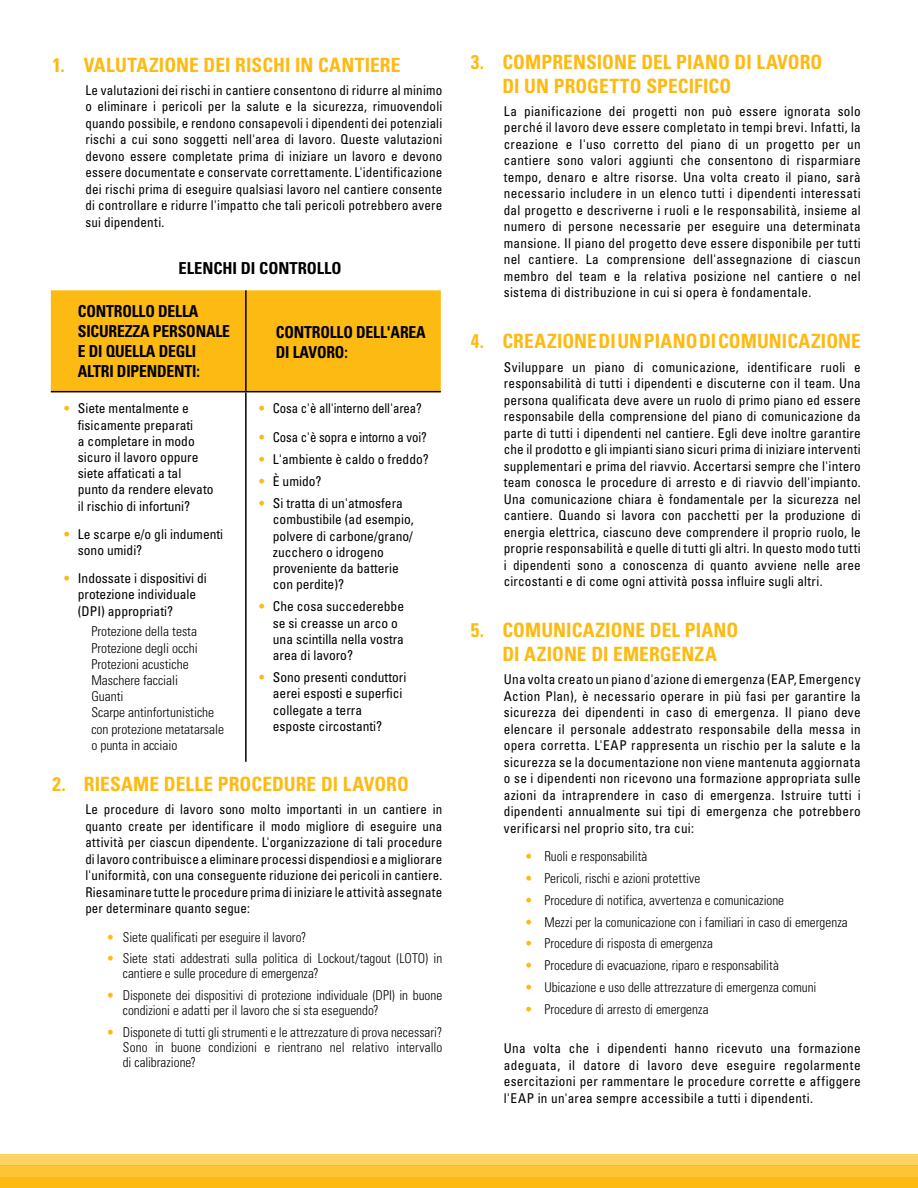
<style>
.page{position:relative;width:918px;height:1188px;background:#fff}
.page>*{position:absolute;margin:0;border:0;box-sizing:border-box;transform-origin:0 0}
.t1{font:700 condensed 19.65px/24px "Univers LT Std";letter-spacing:.005em;color:#fdba12}
.t2{font:700 condensed 16.5px/19.8px "Univers LT Std";letter-spacing:-.01em;color:#000;scale:.95 1}
.t3{font:700 condensed 16.5px "Univers LT Std";letter-spacing:-.01em;color:#000}
.t4{font:condensed 13.5px/16.5px "Univers LT Std";color:#000}
.t5{font:300 condensed 13.5px/16.2px "Univers LT Std";color:#000}
.t6{font:condensed 13.5px/16.5px "Univers LT Std";color:#000;text-align:justify;scale:.96 1}
.t7{font:condensed 13.5px "Univers LT Std";color:#000;scale:.95 1}
.s1{font-weight:300;color:#fdba12}
.s2{color:#fdba12}
</style>
<div class="page">
<div style="left:0;top:1166px;width:918px;height:11px;background:#fdc436"></div>
<div style="left:0;top:1177px;width:918px;height:11px;background:#fdba12"></div>
<div style="left:0;top:1154px;width:918px;height:12px;background:#fdd265"></div>
<div style="left:51px;top:290px;width:390px;height:101px;background:#fdba12"></div>
<hr style="left:245px;top:290px;width:2px;height:101px;background:#000">
<hr style="left:51px;top:391px;width:195px;height:1px;background:#000">
<hr style="left:246px;top:391px;width:195px;height:1px;background:#000">
<hr style="left:245px;top:392px;width:2px;height:370px;background:#000">
<h1 class="t1" style="left:52px;top:53px;width:350px">1. VALUTAZIONE DEI RISCHI IN CANTIERE</h1>
<p class="t4" style="left:85px;top:82px;width:359px;text-align:justify">Le valutazioni dei rischi in cantiere consentono di ridurre al minimo o eliminare i pericoli per la salute e la sicurezza, rimuovendoli quando possibile, e rendono consapevoli i dipendenti dei potenziali rischi a cui sono soggetti nell'area di lavoro. Queste valutazioni devono essere completate prima di iniziare un lavoro e devono essere documentate e conservate correttamente. L'identificazione dei rischi prima di eseguire qualsiasi lavoro nel cantiere consente di controllare e ridurre l'impatto che tali pericoli potrebbero avere sui dipendenti.</p>
<p class="t3" style="left:179px;top:258px;width:165px">ELENCHI DI CONTROLLO</p>
<p class="t2" style="left:78px;top:301px;width:162px">CONTROLLO DELLA<br>SICUREZZA PERSONALE<br>E DI QUELLA DEGLI<br>ALTRI DIPENDENTI:</p>
<p class="t2" style="left:276px;top:322px;width:159px">CONTROLLO DELL'AREA<br>DI LAVORO:</p>
<p class="t4" style="left:78px;top:400px;width:137px;text-indent:-15px"><span class="s1">•</span> Siete mentalmente e fisicamente preparati<br>a completare in modo sicuro il lavoro oppure siete affaticati a tal punto da rendere elevato il rischio di infortuni?</p>
<p class="t4" style="left:78px;top:526px;width:147px;text-indent:-15px"><span class="s1">•</span> Le scarpe e/o gli indumenti sono umidi?</p>
<p class="t4" style="left:78px;top:570px;width:130px;text-indent:-15px"><span class="s1">•</span> Indossate i dispositivi di protezione individuale (DPI) appropriati?</p>
<p class="t5" style="left:91px;top:624px;width:134px">Protezione della testa<br>Protezione degli occhi<br>Protezioni acustiche<br>Maschere facciali<br>Guanti<br>Scarpe antinfortunistiche con protezione metatarsale o punta in acciaio</p>
<p class="t7" style="left:258px;top:400px;width:174px"><span class="s1">•</span> Cosa c'è all'interno dell'area?</p>
<p class="t7" style="left:258px;top:428px;width:179px"><span class="s1">•</span> Cosa c'è sopra e intorno a voi?</p>
<p class="t4" style="left:258px;top:451px;width:173px"><span class="s1">•</span> L'ambiente è caldo o freddo?</p>
<p class="t4" style="left:258px;top:473px;width:65px"><span class="s1">•</span> È umido?</p>
<p class="t4" style="left:273px;top:495px;width:142px;text-indent:-15px"><span class="s1">•</span> Si tratta di un'atmosfera combustibile (ad esempio, polvere di carbone/grano/ zucchero o idrogeno proveniente da batterie con perdite)?</p>
<p class="t4" style="left:273px;top:598px;width:133px;text-indent:-15px"><span class="s1">•</span> Che cosa succederebbe se si creasse un arco o una scintilla nella vostra area di lavoro?</p>
<p class="t4" style="left:273px;top:669px;width:135px;text-indent:-15px"><span class="s1">•</span> Sono presenti conduttori aerei esposti e superfici collegate a terra esposte circostanti?</p>
<h1 class="t1" style="left:52px;top:772px;width:358px">2. RIESAME DELLE PROCEDURE DI LAVORO</h1>
<p class="t6" style="left:85px;top:801px;width:373px">Le procedure di lavoro sono molto importanti in un cantiere in quanto create per identificare il modo migliore di eseguire una attività per ciascun dipendente. L'organizzazione di tali procedure di lavoro contribuisce a eliminare processi dispendiosi e a migliorare l'uniformità, con una conseguente riduzione dei pericoli in cantiere.<br>Riesaminare tutte le procedure prima di iniziare le attività assegnate per determinare quanto segue:</p>
<p class="t5" style="left:106px;top:929px;width:201px"><span class="s2">•</span> Siete qualificati per eseguire il lavoro?</p>
<p class="t5" style="left:123px;top:951px;width:321px;line-height:15px;text-indent:-16px"><span class="s2">•</span> Siete stati addestrati sulla politica di Lockout/tagout (LOTO) in cantiere e sulle procedure di emergenza?</p>
<p class="t5" style="left:123px;top:988px;width:321px;line-height:15px;text-indent:-16px"><span class="s2">•</span> Disponete dei dispositivi di protezione individuale (DPI) in buone condizioni e adatti per il lavoro che si sta eseguendo?</p>
<p class="t5" style="left:123px;top:1025px;width:321px;line-height:15px;text-align:justify;text-indent:-16px"><span class="s2">•</span> Disponete di tutti gli strumenti e le attrezzature di prova necessari?<br>Sono in buone condizioni e rientrano nel relativo intervallo di calibrazione?</p>
<h1 class="t1" style="left:502px;top:50px;width:322px;text-indent:-32px">3. COMPRENSIONE DEL PIANO DI LAVORO<br>DI UN PROGETTO SPECIFICO</h1>
<p class="t4" style="left:504px;top:103px;width:359px;text-align:justify">La pianificazione dei progetti non può essere ignorata solo perché il lavoro deve essere completato in tempi brevi. Infatti, la creazione e l'uso corretto del piano di un progetto per un cantiere sono valori aggiunti che consentono di risparmiare tempo, denaro e altre risorse. Una volta creato il piano, sarà necessario includere in un elenco tutti i dipendenti interessati dal progetto e descriverne i ruoli e le responsabilità, insieme al numero di persone necessarie per eseguire una determinata mansione. Il piano del progetto deve essere disponibile per tutti nel cantiere. La comprensione dell'assegnazione di ciascun membro del team e la relativa posizione nel cantiere o nel sistema di distribuzione in cui si opera è fondamentale.</p>
<h1 class="t1" style="left:471px;top:329px;width:391px">4. CREAZIONE DI UN PIANO DI COMUNICAZIONE</h1>
<p class="t4" style="left:504px;top:358px;width:359px;text-align:justify">Sviluppare un piano di comunicazione, identificare ruoli e responsabilità di tutti i dipendenti e discuterne con il team. Una persona qualificata deve avere un ruolo di primo piano ed essere responsabile della comprensione del piano di comunicazione da parte di tutti i dipendenti nel cantiere. Egli deve inoltre garantire che il prodotto e gli impianti siano sicuri prima di iniziare interventi supplementari e prima del riavvio. Accertarsi sempre che l'intero team conosca le procedure di arresto e di riavvio dell'impianto.<br>Una comunicazione chiara è fondamentale per la sicurezza nel cantiere. Quando si lavora con pacchetti per la produzione di energia elettrica, ciascuno deve comprendere il proprio ruolo, le proprie responsabilità e quelle di tutti gli altri. In questo modo tutti i dipendenti sono a conoscenza di quanto avviene nelle aree circostanti e di come ogni attività possa influire sugli altri.</p>
<h1 class="t1" style="left:471px;top:618px;width:269px;text-align:center">5. COMUNICAZIONE DEL PIANO<br>DI AZIONE DI EMERGENZA</h1>
<p class="t4" style="left:504px;top:671px;width:359px;text-align:justify">Una volta creato un piano d'azione di emergenza (EAP, Emergency Action Plan), è necessario operare in più fasi per garantire la sicurezza dei dipendenti in caso di emergenza. Il piano deve elencare il personale addestrato responsabile della messa in opera corretta. L'EAP rappresenta un rischio per la salute e la sicurezza se la documentazione non viene mantenuta aggiornata o se i dipendenti non ricevono una formazione appropriata sulle azioni da intraprendere in caso di emergenza. Istruire tutti i dipendenti annualmente sui tipi di emergenza che potrebbero verificarsi nel proprio sito, tra cui:</p>
<p class="t5" style="left:525px;top:848px;width:124px"><span class="s2">•</span> Ruoli e responsabilità</p>
<p class="t5" style="left:525px;top:870px;width:177px"><span class="s2">•</span> Pericoli, rischi e azioni protettive</p>
<p class="t5" style="left:525px;top:892px;width:261px"><span class="s2">•</span> Procedure di notifica, avvertenza e comunicazione</p>
<p class="t5" style="left:525px;top:914px;width:324px"><span class="s2">•</span> Mezzi per la comunicazione con i familiari in caso di emergenza</p>
<p class="t5" style="left:525px;top:935px;width:190px"><span class="s2">•</span> Procedure di risposta di emergenza</p>
<p class="t5" style="left:525px;top:957px;width:256px"><span class="s2">•</span> Procedure di evacuazione, riparo e responsabilità</p>
<p class="t5" style="left:525px;top:979px;width:293px"><span class="s2">•</span> Ubicazione e uso delle attrezzature di emergenza comuni</p>
<p class="t5" style="left:525px;top:1001px;width:185px"><span class="s2">•</span> Procedure di arresto di emergenza</p>
<p class="t4" style="left:504px;top:1040px;width:359px;text-align:justify">Una volta che i dipendenti hanno ricevuto una formazione adeguata, il datore di lavoro deve eseguire regolarmente esercitazioni per rammentare le procedure corrette e affiggere l'EAP in un'area sempre accessibile a tutti i dipendenti.</p>
</div>
